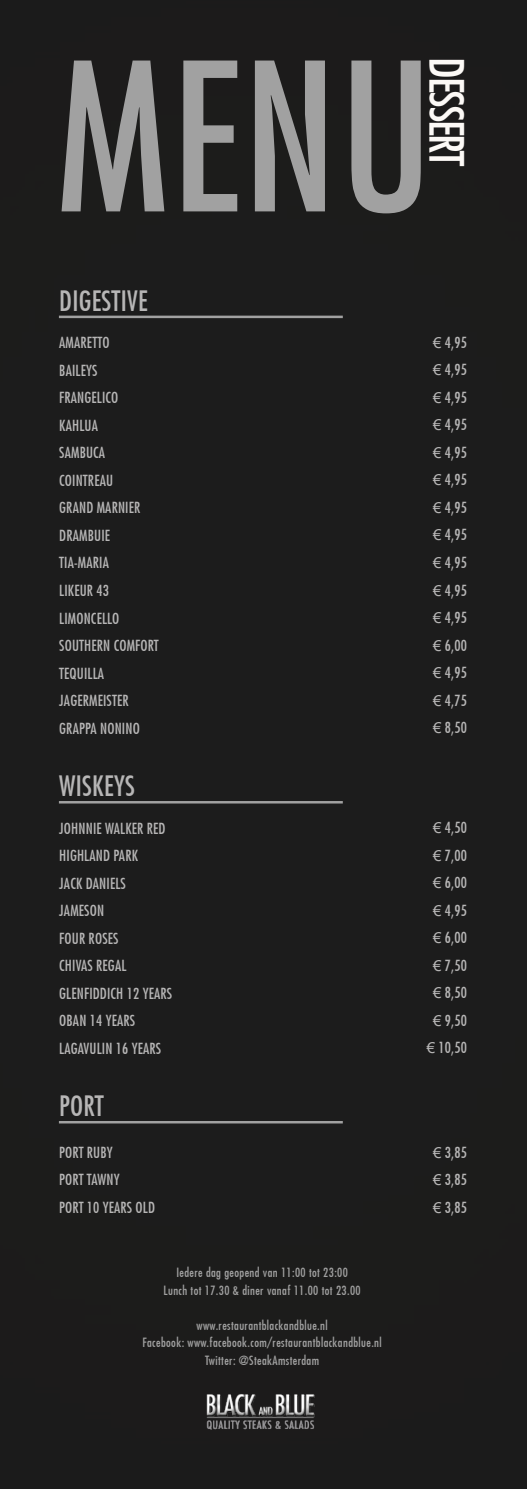
<style>
.page{position:relative;width:527px;height:1489px;background:#fff}
.page>*{position:absolute;margin:0;border:0;box-sizing:border-box;transform-origin:0 0}
.t1{font:500 condensed 200px "Futura";color:#a1a1a1}
.t2{font:500 condensed 46.25px "Futura";letter-spacing:-.04em;color:#fcf9f6}
.t3{font:500 condensed 27.5px "Futura";letter-spacing:.01em;color:#b7b6b6}
.t4{font:500 condensed 15px/27.5px "Futura";letter-spacing:.01em;color:#b7b6b6}
.t5{font:500 condensed 12.5px/17.5px "Futura";letter-spacing:.03em;color:#a1a1a1;text-align:center}
.s1{font-family:"Arial";font-weight:400;font-stretch:normal}
</style>
<div class="page">
<div style="left:0;top:0;width:526px;height:1488px;background:#1c1c1c"></div>
<img style="left:193px;top:1372px;width:133px;height:67px">
<hr style="left:59px;top:315px;width:283px;height:3px;background:#a1a1a1">
<hr style="left:59px;top:801px;width:283px;height:2px;background:#a1a1a1">
<hr style="left:59px;top:1120px;width:283px;height:3px;background:#a1a1a1">
<h1 class="t1" style="left:57px;top:17px;width:377px">MENU</h1>
<h2 class="t2" style="left:474px;top:57px;width:110px;rotate:90deg">DESSERT</h2>
<h3 class="t3" style="left:59px;top:284px;width:90px">DIGESTIVE</h3>
<p class="t4" style="left:59px;top:329px;width:101px">AMARETTO<br>BAILEYS<br>FRANGELICO<br>KAHLUA<br>SAMBUCA<br>COINTREAU<br>GRAND MARNIER<br>DRAMBUIE<br>TIA-MARIA<br>LIKEUR 43<br>LIMONCELLO<br>SOUTHERN COMFORT<br>TEQUILLA<br>JAGERMEISTER<br>GRAPPA NONINO</p>
<p class="t4" style="left:432px;top:328px;width:35px;text-align:justify"><span class="s1">€</span> 4,95 <span class="s1">€</span> 4,95 <span class="s1">€</span> 4,95 <span class="s1">€</span> 4,95 <span class="s1">€</span> 4,95 <span class="s1">€</span> 4,95 <span class="s1">€</span> 4,95 <span class="s1">€</span> 4,95 <span class="s1">€</span> 4,95 <span class="s1">€</span> 4,95 <span class="s1">€</span> 4,95 <span class="s1">€</span> 6,00 <span class="s1">€</span> 4,95 <span class="s1">€</span> 4,75 <span class="s1">€</span> 8,50</p>
<h3 class="t3" style="left:59px;top:769px;width:77px">WISKEYS</h3>
<p class="t4" style="left:59px;top:814px;width:114px">JOHNNIE WALKER RED<br>HIGHLAND PARK<br>JACK DANIELS<br>JAMESON<br>FOUR ROSES<br>CHIVAS REGAL<br>GLENFIDDICH 12 YEARS<br>OBAN 14 YEARS<br>LAGAVULIN 16 YEARS</p>
<p class="t4" style="left:426px;top:813px;width:42px;text-align:center"><span class="s1">€</span> 4,50 <span class="s1">€</span> 7,00 <span class="s1">€</span> 6,00 <span class="s1">€</span> 4,95 <span class="s1">€</span> 6,00 <span class="s1">€</span> 7,50 <span class="s1">€</span> 8,50 <span class="s1">€</span> 9,50 <span class="s1">€</span> 10,50</p>
<h3 class="t3" style="left:59px;top:1089px;width:46px">PORT</h3>
<p class="t4" style="left:59px;top:1137px;width:97px">PORT RUBY<br>PORT TAWNY<br>PORT 10 YEARS OLD</p>
<p class="t4" style="left:432px;top:1138px;width:35px;text-align:justify"><span class="s1">€</span> 3,85 <span class="s1">€</span> 3,85 <span class="s1">€</span> 3,85</p>
<p class="t5" style="left:163px;top:1263px;width:198px">Iedere dag geopend van 11:00 tot 23:00<br>Lunch tot 17.30 &amp; diner vanaf 11.00 tot 23.00</p>
<p class="t5" style="left:142px;top:1316px;width:240px">www.restaurantblackandblue.nl<br>Facebook: www.facebook.com/restaurantblackandblue.nl<br>Twitter: @SteakAmsterdam</p>
</div>
